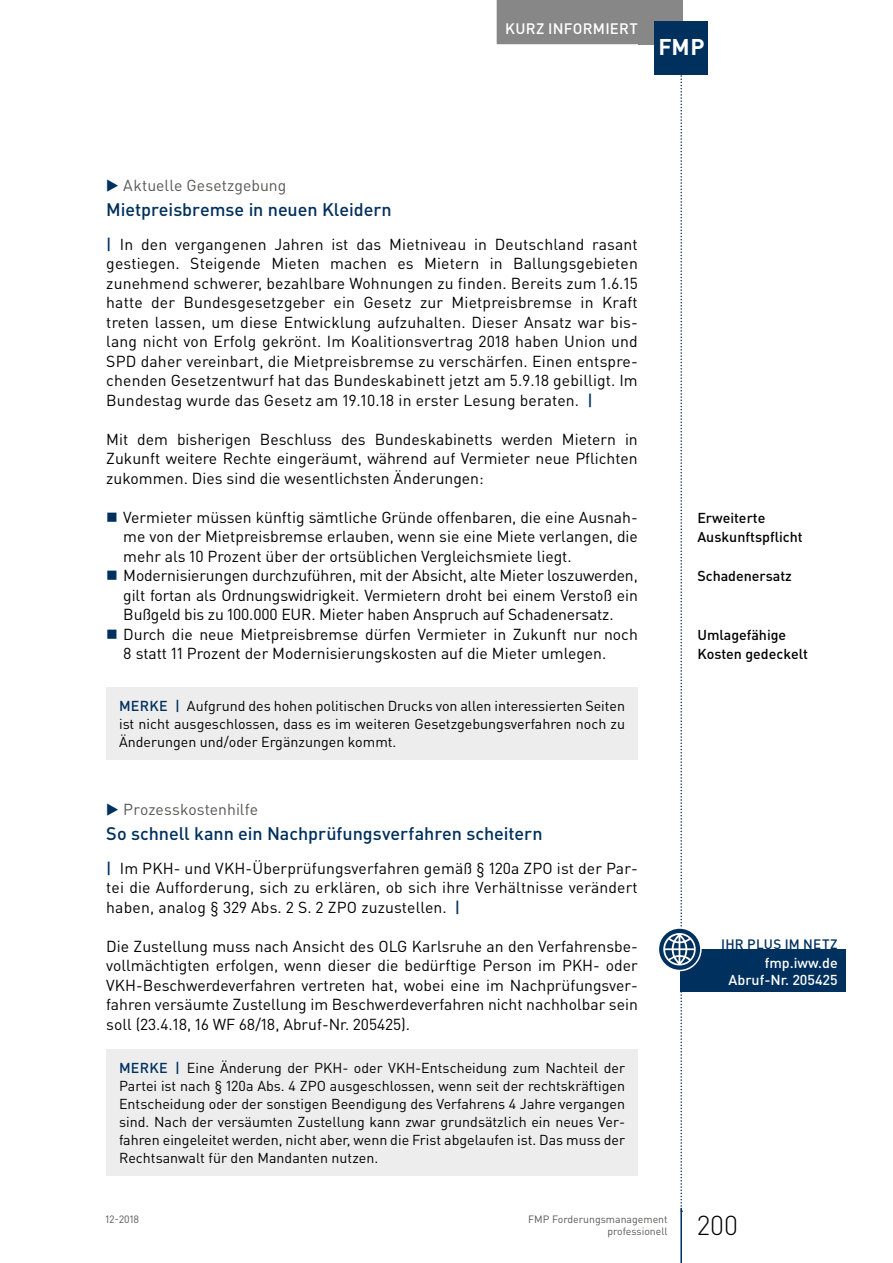
<style>
.page{position:relative;width:893px;height:1263px;background:#fff}
.page>*{position:absolute;margin:0;border:0;box-sizing:border-box;transform-origin:0 0}
.t1{font:300 27px "DIN Pro";color:#000}
.t2{font:700 22.5px "DIN Pro";color:#fff}
.t3{font:500 18px "DIN Pro";color:#00305d}
.t4{font:15.75px/19.5px "DIN Pro";color:#000;text-align:justify}
.t5{font:15.75px "DIN Pro";letter-spacing:.005em;color:#575756}
.t6{font:500 15px "DIN Pro";letter-spacing:.015em;color:#fff}
.t7{font:14.25px/18px "DIN Pro";color:#000;text-align:justify}
.t8{font:500 14.25px/19.5px "DIN Pro";color:#000}
.t9{font:500 14.25px/17.2px "DIN Pro";color:#fff;text-align:right}
.t10{font:500 14.25px "DIN Pro";color:#00305d}
.t11{font:500 13.5px "DIN Pro";color:#00305d}
.t12{font:10.5px/12.8px "DIN Pro";color:#575756;text-align:right}
.s1{color:#00305d}
.s2{font-weight:500;color:#00305d}
</style>
<div class="page">
<div style="left:638px;top:0;width:44px;height:44px;background:#878787"></div>
<hr style="left:680px;top:1208px;width:2px;height:55px;background:#00305d">
<div style="left:497px;top:0;width:149px;height:44px;background:#878787"></div>
<div style="left:655px;top:21px;width:53px;height:53px;background:#00305d"></div>
<div style="left:106px;top:687px;width:532px;height:73px;background:#ededed"></div>
<div style="left:106px;top:1049px;width:532px;height:127px;background:#ededed"></div>
<div style="left:680px;top:949px;width:166px;height:43px;background:#00305d"></div>
<svg style="left:658px;top:928px;width:43px;height:42px"></svg>
<div style="left:658px;top:927px;width:44px;height:44px;border:2px solid #fff;border-radius:50%"></div>
<svg style="left:663px;top:0;width:33px;height:1212px"></svg>
<p class="t6" style="left:505px;top:18px;width:134px">Kurz informiert</p>
<h2 class="t2" style="left:658px;top:32px;width:48px">FMP</h2>
<p class="t5" style="left:106px;top:175px;width:182px"><span class="s1">▶</span> Aktuelle Gesetzgebung</p>
<p class="t3" style="left:106px;top:197px;width:287px">M ietpreisbremse in neuen Kleidern</p>
<p class="t4" style="left:106px;top:234px;width:533px"><span class="s2">|</span> In den vergangenen Jahren ist das Mietniveau in Deutschland rasant gestiegen. Steigende Mieten machen es Mietern in Ballungsgebieten zunehmend schwerer, bezahlbare Wohnungen zu finden. Bereits zum 1.6.15 hatte der Bundesgesetzgeber ein Gesetz zur Mietpreisbremse in Kraft treten lassen, um diese Entwicklung aufzuhalten. Dieser Ansatz war bis&shy;lang nicht von Erfolg gekrönt. Im Koalitionsvertrag 2018 haben Union und SPD daher vereinbart, die Mietpreisbremse zu verschärfen. Einen entspre&shy;chenden Gesetzentwurf hat das Bundeskabinett jetzt am 5.9.18 gebilligt. Im Bundestag wurde das Gesetz am 19.10.18 in erster Lesung beraten. <span class="s2">|</span></p>
<p class="t4" style="left:106px;top:429px;width:533px">Mit dem bisherigen Beschluss des Bundeskabinetts werden Mietern in Zukunft weitere Rechte eingeräumt, während auf Vermieter neue Pflichten zukommen. Dies sind die wesentlichsten Änderungen:</p>
<p class="t4" style="left:123px;top:507px;width:516px;text-align:left">Vermieter müssen künftig sämtliche Gründe offenbaren, die eine Ausnah&shy;me von der Mietpreisbremse erlauben, wenn sie eine Miete verlangen, die mehr als 10 Prozent über der ortsüblichen Vergleichsmiete liegt.<br>Modernisierungen durchzuführen, mit der Absicht, alte Mieter loszuwerden, gilt fortan als Ordnungswidrigkeit. Vermietern droht bei einem Verstoß ein Bußgeld bis zu 100.000 EUR. Mieter haben Anspruch auf Schadenersatz.<br>Durch die neue Mietpreisbremse dürfen Vermieter in Zukunft nur noch 8 statt 11 Prozent der Modernisierungskosten auf die Mieter umlegen.</p>
<p class="t10" style="left:119px;top:696px;width:11px">MER</p>
<p class="t7" style="left:119px;top:696px;width:508px;text-indent:30px"><span class="s2">KE |</span> Aufgrund des hohen politischen Drucks von allen interessierten Seiten ist nicht ausgeschlossen, dass es im weiteren Gesetzgebungsverfahren noch zu Änderungen und/oder Ergänzungen kommt.</p>
<p class="t5" style="left:106px;top:799px;width:153px"><span class="s1">▶</span> Prozesskostenhilfe</p>
<p class="t3" style="left:106px;top:821px;width:438px">So schnell kann ein Nachprüfungsverfahren scheitern</p>
<p class="t4" style="left:106px;top:858px;width:533px"><span class="s2">|</span> Im PKH- und VKH-Überprüfungsverfahren gemäß § 120a ZPO ist der Par&shy;tei die Aufforderung, sich zu erklären, ob sich ihre Verhältnisse verändert haben, analog § 329 Abs. 2 S. 2 ZPO zuzustellen. <span class="s2">|</span></p>
<p class="t4" style="left:106px;top:936px;width:533px">Die Zustellung muss nach Ansicht des OLG Karlsruhe an den Verfahrensbe&shy;vollmächtigten erfolgen, wenn dieser die bedürftige Person im PKH- oder VKH-Beschwerdeverfahren vertreten hat, wobei eine im Nachprüfungsver&shy;fahren versäumte Zustellung im Beschwerdeverfahren nicht nachholbar sein soll (23.4.18, 16 WF 68/18, Abruf-Nr. 205425).</p>
<p class="t10" style="left:119px;top:1058px;width:11px">MER</p>
<p class="t7" style="left:119px;top:1058px;width:508px;text-indent:30px"><span class="s2">KE |</span> Eine Änderung der PKH- oder VKH-Entscheidung zum Nachteil der Partei ist nach § 120a Abs. 4 ZPO ausgeschlossen, wenn seit der rechtskräftigen Entscheidung oder der sonstigen Beendigung des Verfahrens 4 Jahre vergangen sind. Nach der versäumten Zustellung kann zwar grundsätzlich ein neues Ver&shy;fahren eingeleitet werden, nicht aber, wenn die Frist abgelaufen ist. Das muss der Rechtsanwalt für den Mandanten nutzen.</p>
<p class="t8" style="left:697px;top:507px;width:107px">Erweiterte<br>Auskunftspflicht</p>
<p class="t8" style="left:697px;top:566px;width:96px">Schadenersatz</p>
<p class="t8" style="left:697px;top:624px;width:112px">Umlagefähige<br>Kosten gedeckelt</p>
<p class="t11" style="left:721px;top:935px;width:92px">IHR PLUS IM NETZ</p>
<p class="t9" style="left:729px;top:954px;width:111px">fmp.iww.de<br>Abruf-N r. 205425</p>
<p class="t12" style="left:106px;top:1212px;width:35px">12-2018</p>
<p class="t12" style="left:528px;top:1212px;width:141px">FMP Forderungsmanagement professionell</p>
<h1 class="t1" style="left:697px;top:1207px;width:42px">200</h1>
</div>
